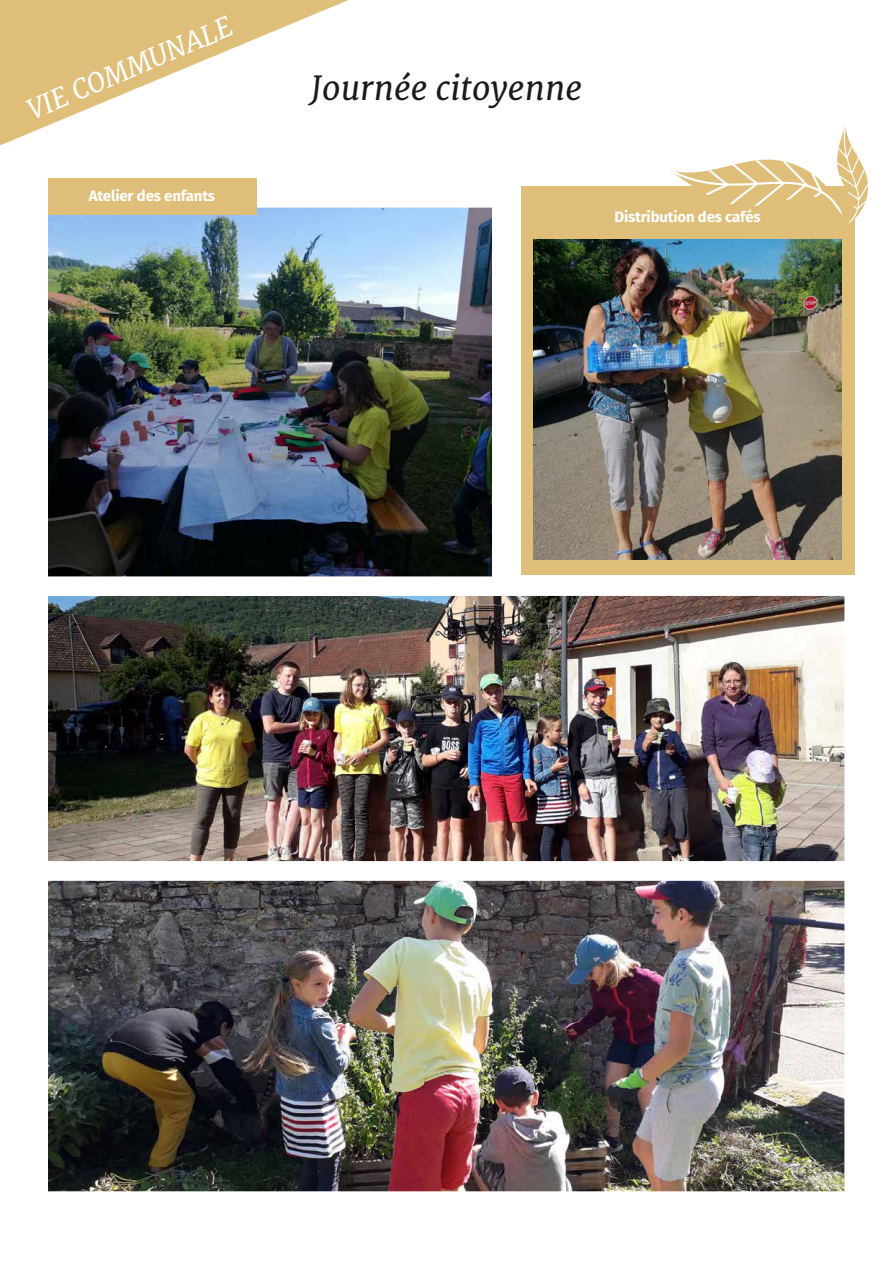
<style>
.page{position:relative;width:893px;height:1263px;background:#fff}
.page>*{position:absolute;margin:0;border:0;box-sizing:border-box;transform-origin:0 0}
.t1{font:italic 33px "Merriweather";color:#1a1b1c}
.t2{font:italic 27px "Merriweather";color:#fff}
.t3{font:700 15px "Fira Sans";letter-spacing:-.01em;color:#fff}
</style>
<div class="page">
<div style="left:521px;top:186px;width:333px;height:388px;background:#debe79"></div>
<svg style="left:0;top:0;width:348px;height:145px;fill:#debe79"></svg>
<img style="left:50px;top:597px;width:793px;height:593px">
<div style="left:29px;top:861px;width:835px;height:350px;border:20px solid #fff"></div>
<img style="left:50px;top:209px;width:440px;height:366px">
<img style="left:533px;top:239px;width:309px;height:321px">
<div style="left:48px;top:179px;width:208px;height:36px;background:#debe79"></div>
<svg style="left:670px;top:125px;width:198px;height:99px"></svg>
<h2 class="t2" style="left:22px;top:96px;width:221px;rotate:-23deg">VIE COMMUNALE</h2>
<p class="t3" style="left:89px;top:183px;width:128px">Atelier des enfants</p>
<h1 class="t1" style="left:311px;top:68px;width:273px">Journée citoyenne</h1>
<p class="t3" style="left:614px;top:204px;width:148px">Distribution des cafés</p>
</div>
